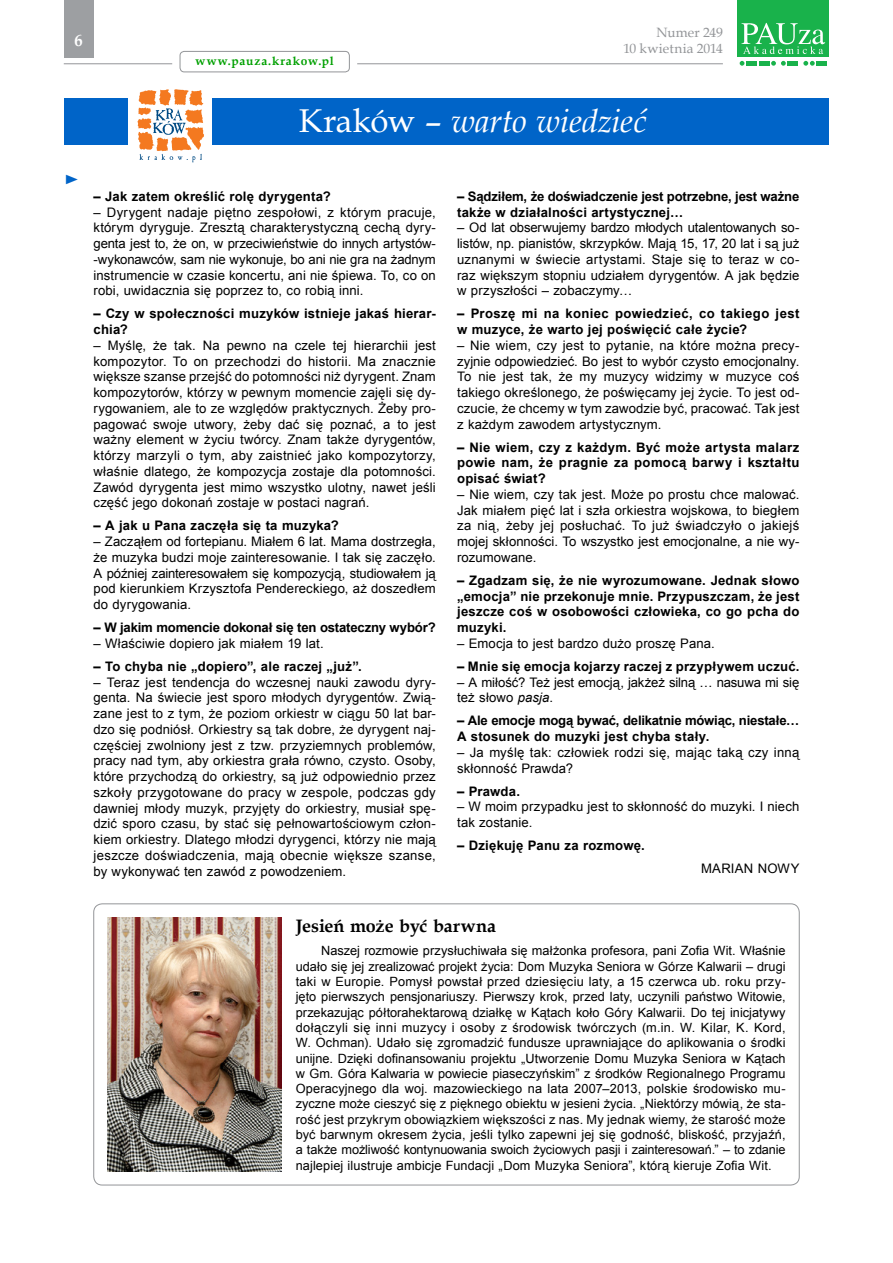
<style>
.page{position:relative;width:893px;height:1263px;background:#fff}
.page>*{position:absolute;margin:0;border:0;box-sizing:border-box;transform-origin:0 0}
.t1{font:italic 33px "Book Antiqua";letter-spacing:-.015em;color:#fff}
.t2{font:700 18px "Book Antiqua";letter-spacing:-.005em;color:#000}
.t3{font:700 16.5px "Book Antiqua";color:#fff}
.t4{font:13.5px/16.2px "Book Antiqua";color:#939598;text-align:right}
.t5{font:13.5px "Times New Roman";color:#0064c8;scale:1.22 1}
.t6{font:13.2px/15.8px "Arial";letter-spacing:.01em;color:#000;text-align:justify}
.t7{font:700 13.2px/15.8px "Arial";letter-spacing:.015em;color:#000}
.t8{font:700 13.2px/15.8px "Arial";letter-spacing:-.01em;color:#000}
.t9{font:13.2px/15.8px "Arial";letter-spacing:-.01em;color:#000}
.t10{font:700 13.2px "Arial";letter-spacing:-.015em;color:#000}
.t11{font:12.75px/15.3px "Arial";letter-spacing:.01em;color:#000;text-align:justify}
.t12{font:700 12px "Book Antiqua";letter-spacing:.07em;color:#00a000}
.s1{font-style:normal}
.s2{font-style:italic}
</style>
<div class="page">
<hr style="left:357px;top:63px;width:366px;height:1px;background:#939598">
<div style="left:64px;top:0;width:30px;height:57px;background:#9d9fa2"></div>
<div style="left:180px;top:51px;width:170px;height:21px;border:1px solid #939598;border-radius:4px"></div>
<svg style="left:740px;top:61px;width:4px;height:5px"></svg>
<svg style="left:771px;top:61px;width:15px;height:5px"></svg>
<svg style="left:803px;top:61px;width:12px;height:5px"></svg>
<div style="left:746px;top:61px;width:11px;height:5px;background:#19b24b"></div>
<div style="left:759px;top:61px;width:11px;height:5px;background:#19b24b"></div>
<div style="left:787px;top:61px;width:11px;height:5px;background:#19b24b"></div>
<div style="left:816px;top:61px;width:11px;height:5px;background:#19b24b"></div>
<div style="left:737px;top:0;width:92px;height:56px;background:#19b24b"></div>
<svg style="left:741px;top:23px;width:84px;height:31px"></svg>
<hr style="left:64px;top:63px;width:108px;height:1px;background:#939598">
<div style="left:213px;top:99px;width:616px;height:46px;background:#0064c8"></div>
<div style="left:64px;top:98px;width:64px;height:47px;background:#0064c8"></div>
<svg style="left:137px;top:89px;width:67px;height:73px"></svg>
<img style="left:107px;top:917px;width:175px;height:254px">
<p class="t3" style="left:75px;top:30px;width:10px">6</p>
<p class="t4" style="left:623px;top:24px;width:101px">Numer 249<br>10 kwietnia 2014</p>
<p class="t12" style="left:196px;top:53px;width:140px">www.pauza.krakow.pl</p>
<h1 class="t1" style="left:299px;top:98px;width:349px"><span class="s1">Kraków –</span> warto wiedzieć</h1>
<p class="t5" style="left:64px;top:170px;width:15px">►</p>
<p class="t7" style="left:94px;top:189px;width:239px">– Jak zatem określić rolę dyrygenta?</p>
<p class="t6" style="left:94px;top:204px;width:344px">– Dyrygent nadaje piętno zespołowi, z którym pracuje, którym dyryguje. Zresztą charakterystyczną cechą dyry&shy;genta jest to, że on, w przeciwieństwie do innych artystów--wykonawców, sam nie wykonuje, bo ani nie gra na żadnym instrumencie w czasie koncertu, ani nie śpiewa. To, co on robi, uwidacznia się poprzez to, co robią inni.</p>
<p class="t7" style="left:94px;top:306px;width:344px">– Czy w społeczności muzyków istnieje jakaś hierar&shy;chia?</p>
<p class="t6" style="left:94px;top:337px;width:344px">– Myślę, że tak. Na pewno na czele tej hierarchii jest kompozytor. To on przechodzi do historii. Ma znacznie większe szanse przejść do potomności niż dyrygent. Znam kompozytorów, którzy w pewnym momencie zajęli się dy&shy;rygowaniem, ale to ze względów praktycznych. Żeby pro&shy;pagować swoje utwory, żeby dać się poznać, a to jest ważny element w życiu twórcy. Znam także dyrygentów, którzy marzyli o tym, aby zaistnieć jako kompozytorzy, właśnie dlatego, że kompozycja zostaje dla potomności.<br>Zawód dyrygenta jest mimo wszystko ulotny, nawet jeśli część jego dokonań zostaje w postaci nagrań.</p>
<p class="t7" style="left:94px;top:518px;width:247px">– A jak u Pana zaczęła się ta muzyka?</p>
<p class="t6" style="left:94px;top:534px;width:344px">– Zacząłem od fortepianu. Miałem 6 lat. Mama dostrzegła, że muzyka budzi moje zainteresowanie. I tak się zaczęło.<br>A później zainteresowałem się kompozycją, studiowałem ją pod kierunkiem Krzysztofa Pendereckiego, aż doszedłem do dyrygowania.</p>
<p class="t10" style="left:94px;top:619px;width:344px">– W jakim momencie dokonał się ten ostateczny wybór?</p>
<p class="t6" style="left:94px;top:635px;width:232px">– Właściwie dopiero jak miałem 19 lat.</p>
<p class="t7" style="left:94px;top:659px;width:270px">– To chyba nie „dopiero”, ale raczej „już”.</p>
<p class="t6" style="left:94px;top:674px;width:344px">– Teraz jest tendencja do wczesnej nauki zawodu dyry&shy;genta. Na świecie jest sporo młodych dyrygentów. Zwią&shy;zane jest to z tym, że poziom orkiestr w ciągu 50 lat bar&shy;dzo się podniósł. Orkiestry są tak dobre, że dyrygent naj&shy;częściej zwolniony jest z tzw. przyziemnych problemów, pracy nad tym, aby orkiestra grała równo, czysto. Osoby, które przychodzą do orkiestry, są już odpowiednio przez szkoły przygotowane do pracy w zespole, podczas gdy dawniej młody muzyk, przyjęty do orkiestry, musiał spę&shy;dzić sporo czasu, by stać się pełnowartościowym człon&shy;kiem orkiestry. Dlatego młodzi dyrygenci, którzy nie mają jeszcze doświadczenia, mają obecnie większe szanse, by wykonywać ten zawód z powodzeniem.</p>
<p class="t8" style="left:457px;top:189px;width:344px">– Sądziłem, że doświadczenie jest potrzebne, jest ważne także w działalności artystycznej…</p>
<p class="t6" style="left:457px;top:220px;width:344px">– Od lat obserwujemy bardzo młodych utalentowanych so&shy;listów, np. pianistów, skrzypków. Mają 15, 17, 20 lat i są już uznanymi w świecie artystami. Staje się to teraz w co&shy;raz większym stopniu udziałem dyrygentów. A jak będzie w przyszłości – zobaczymy…</p>
<p class="t7" style="left:457px;top:306px;width:344px">– Proszę mi na koniec powiedzieć, co takiego jest w muzyce, że warto jej poświęcić całe życie?</p>
<p class="t6" style="left:457px;top:338px;width:344px">– Nie wiem, czy jest to pytanie, na które można precy&shy;zyjnie odpowiedzieć. Bo jest to wybór czysto emocjonalny.<br>To nie jest tak, że my muzycy widzimy w muzyce coś takiego określonego, że poświęcamy jej życie. To jest od&shy;czucie, że chcemy w tym zawodzie być, pracować. Tak jest z każdym zawodem artystycznym.</p>
<p class="t7" style="left:457px;top:440px;width:344px;text-align:justify">– Nie wiem, czy z każdym. Być może artysta malarz powie nam, że pragnie za pomocą barwy i kształtu opisać świat?</p>
<p class="t6" style="left:457px;top:486px;width:344px">– Nie wiem, czy tak jest. Może po prostu chce malować.<br>Jak miałem pięć lat i szła orkiestra wojskowa, to biegłem za nią, żeby jej posłuchać. To już świadczyło o jakiejś mojej skłonności. To wszystko jest emocjonalne, a nie wy&shy;rozumowane.</p>
<p class="t7" style="left:457px;top:573px;width:344px;text-align:justify">– Zgadzam się, że nie wyrozumowane. Jednak słowo „emocja” nie przekonuje mnie. Przypuszczam, że jest jeszcze coś w osobowości człowieka, co go pcha do muzyki.</p>
<p class="t6" style="left:457px;top:635px;width:259px">– Emocja to jest bardzo dużo proszę Pana.</p>
<p class="t7" style="left:457px;top:659px;width:344px">– Mnie się emocja kojarzy raczej z przypływem uczuć.</p>
<p class="t9" style="left:457px;top:674px;width:344px">– A miłość? Też jest emocją, jakżeż silną … nasuwa mi się też słowo <span class="s2">pasja</span>.</p>
<p class="t8" style="left:457px;top:713px;width:344px">– Ale emocje mogą bywać, delikatnie mówiąc, niestałe…<br>A stosunek do muzyki jest chyba stały.</p>
<p class="t6" style="left:457px;top:744px;width:344px">– Ja myślę tak: człowiek rodzi się, mając taką czy inną skłonność Prawda?</p>
<p class="t7" style="left:457px;top:783px;width:64px">– Prawda.</p>
<p class="t6" style="left:457px;top:799px;width:344px">– W moim przypadku jest to skłonność do muzyki. I niech tak zostanie.</p>
<p class="t7" style="left:457px;top:838px;width:189px">– Dziękuję Panu za rozmowę.</p>
<p class="t6" style="left:701px;top:860px;width:100px">MARIAN NOWY</p>
<h2 class="t2" style="left:296px;top:913px;width:202px">Jesień może być barwna</h2>
<p class="t11" style="left:296px;top:943px;width:491px;text-indent:26px">Naszej rozmowie przysłuchiwała się małżonka profesora, pani Zofia Wit. Właśnie udało się jej zrealizować projekt życia: Dom Muzyka Seniora w Górze Kalwarii – drugi taki w Europie. Pomysł powstał przed dziesięciu laty, a 15 czerwca ub. roku przy&shy;jęto pierwszych pensjonariuszy. Pierwszy krok, przed laty, uczynili państwo Witowie, przekazując półtorahektarową działkę w Kątach koło Góry Kalwarii. Do tej inicjatywy dołączyli się inni muzycy i osoby z środowisk twórczych (m.in. W. Kilar, K. Kord, W. Ochman). Udało się zgromadzić fundusze uprawniające do aplikowania o środki unijne. Dzięki dofinansowaniu projektu „Utworzenie Domu Muzyka Seniora w Kątach w Gm. Góra Kalwaria w powiecie piaseczyńskim” z środków Regionalnego Programu Operacyjnego dla woj. mazowieckiego na lata 2007–2013, polskie środowisko mu&shy;zyczne może cieszyć się z pięknego obiektu w jesieni życia. „Niektórzy mówią, że sta&shy;rość jest przykrym obowiązkiem większości z nas. My jednak wiemy, że starość może być barwnym okresem życia, jeśli tylko zapewni jej się godność, bliskość, przyjaźń, a także możliwość kontynuowania swoich życiowych pasji i zainteresowań.” – to zdanie najlepiej ilustruje ambicje Fundacji „Dom Muzyka Seniora”, którą kieruje Zofia Wit.</p>
</div>
